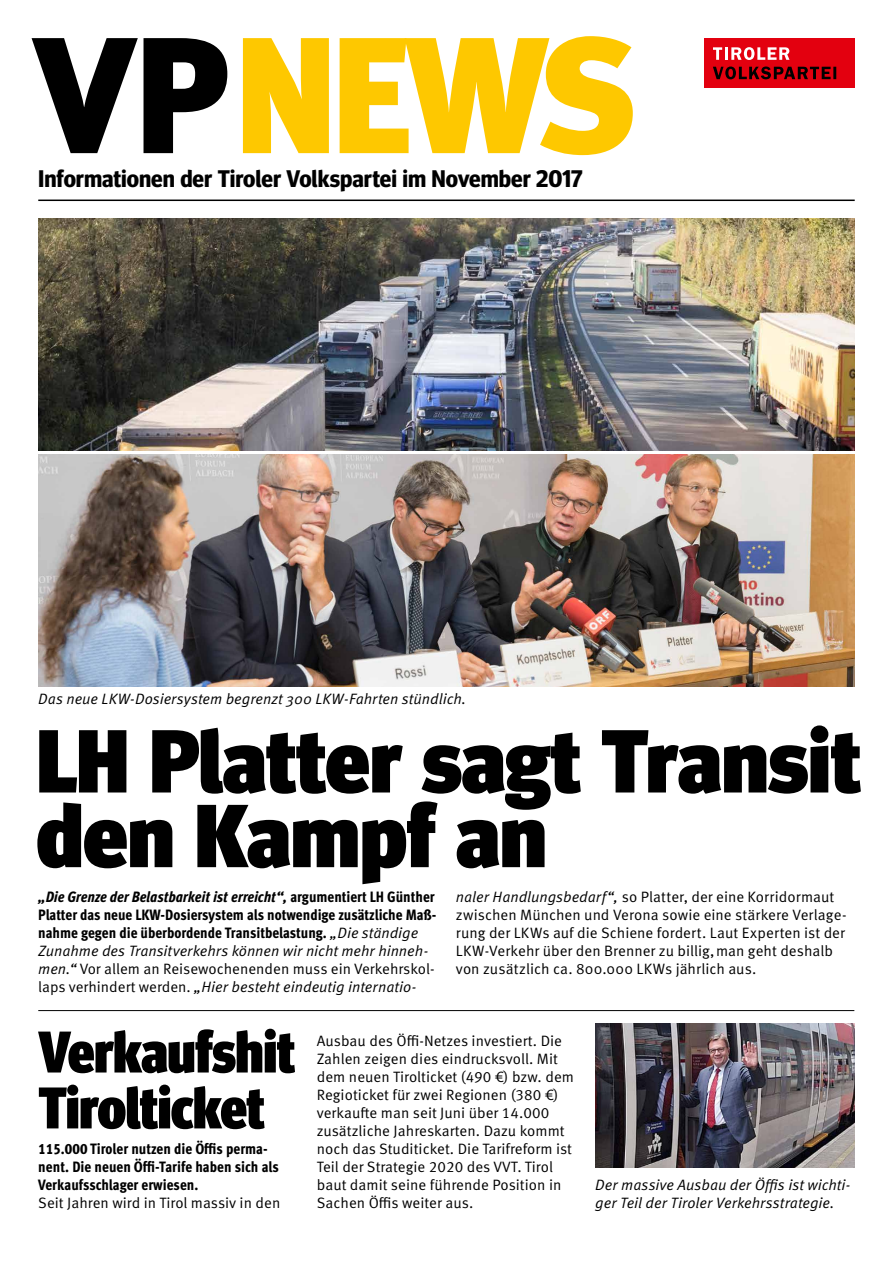
<style>
.page{position:relative;width:893px;height:1263px;background:#fff}
.page>*{position:absolute;margin:0;border:0;box-sizing:border-box;transform-origin:0 0}
.t1{font:900 165px "Meta OT";letter-spacing:-.05em;color:#fec800}
.t2{font:900 89.4px/74.7px "Meta Headline OT";letter-spacing:-.01em;color:#000}
.t3{font:900 condensed 58.8px/55.9px "Meta Headline OT";letter-spacing:-.015em;color:#000}
.t4{font:700 24px "Meta Headline OT";color:#000}
.t5{font:15px/18px "Meta OT Norm";letter-spacing:.005em;color:#000}
.t6{font:800 condensed 15px/18px "Meta OT";color:#000}
.t7{font:15px/18px "Meta OT Norm Ita";color:#000}
.s1{color:#000}
.s2{font-style:italic}
.s3{font-family:"Meta OT Norm Ita";font-weight:400;font-stretch:normal}
.s4{font-family:"Meta OT Norm Ita"}
.s5{font-family:"Meta OT Norm"}
</style>
<div class="page">
<hr style="left:38px;top:200px;width:817px;height:1px;background:#000">
<hr style="left:38px;top:1010px;width:816px;height:1px;background:#000">
<img style="left:38px;top:454px;width:817px;height:232px">
<img style="left:38px;top:218px;width:817px;height:232px">
<img style="left:595px;top:1023px;width:260px;height:144px">
<div style="left:704px;top:38px;width:151px;height:50px;background:#e3000f"></div>
<svg style="left:713px;top:47px;width:76px;height:13px"></svg>
<svg style="left:713px;top:67px;width:123px;height:12px"></svg>
<h1 class="t1" style="left:34px;top:-4px;width:606px"><span class="s1">VP</span>NEWS</h1>
<h3 class="t4" style="left:38px;top:164px;width:546px">Informationen der Tiroler Volkspartei im November 2017</h3>
<p class="t7" style="left:38px;top:690px;width:429px">Das neue LKW-Dosiersystem begrenzt 300 LKW-Fahrten stündlich.</p>
<h2 class="t2" style="left:36px;top:727px;width:827px">LH Platter sagt Transit den Kampf an</h2>
<p class="t6" style="left:38px;top:888px;width:400px;text-align:justify"><span class="s2">„Die Grenze der Belastbarkeit ist erreicht“,</span> argumentiert LH Günther Platter das neue LKW-Dosiersystem als notwendige zusätzliche Maß&shy;nahme gegen die überbordende Transitbelastung. <span class="s3">„Die ständige</span></p>
<p class="t7" style="left:38px;top:942px;width:392px">Zunahme des Transitverkehrs können wir nicht mehr hinneh-</p>
<p class="t5" style="left:38px;top:960px;width:398px"><span class="s4">men.“</span> Vor allem an Reisewochenenden muss ein Verkehrskol-</p>
<p class="t7" style="left:38px;top:978px;width:380px"><span class="s5">laps verhindert werden.</span> „Hier besteht eindeutig internatio-</p>
<p class="t5" style="left:456px;top:888px;width:392px"><span class="s4">naler Handlungsbedarf“,</span> so Platter, der eine Korridormaut zwischen München und Verona sowie eine stärkere Verlage&shy;rung der LKWs auf die Schiene fordert. Laut Experten ist der LKW-Verkehr über den Brenner zu billig, man geht deshalb von zusätzlich ca. 800.000 LKWs jährlich aus.</p>
<h3 class="t3" style="left:38px;top:1026px;width:259px">Verkaufshit<br>Tirolticket</h3>
<p class="t5" style="left:317px;top:1032px;width:259px">Ausbau des Öffi-Netzes investiert. Die Zahlen zeigen dies eindrucksvoll. Mit dem neuen Tirolticket (490 €) bzw. dem Regioticket für zwei Regionen (380 €) verkaufte man seit Juni über 14.000 zusätzliche Jahreskarten. Dazu kommt noch das Studiticket. Die Tarifreform ist Teil der Strategie 2020 des VVT. Tirol baut damit seine führende Position in Sachen Öffis weiter aus.</p>
<p class="t6" style="left:38px;top:1140px;width:242px">115.000 Tiroler nutzen die Öffis perma&shy;nent. Die neuen Öffi-Tarife haben sich als<br>Verkaufsschlager erwiesen.</p>
<p class="t5" style="left:38px;top:1194px;width:244px">Seit Jahren wird in Tirol massiv in den</p>
<p class="t7" style="left:595px;top:1176px;width:257px">Der massive Ausbau der Öffis ist wichti&shy;ger Teil der Tiroler Verkehrsstrategie.</p>
</div>
